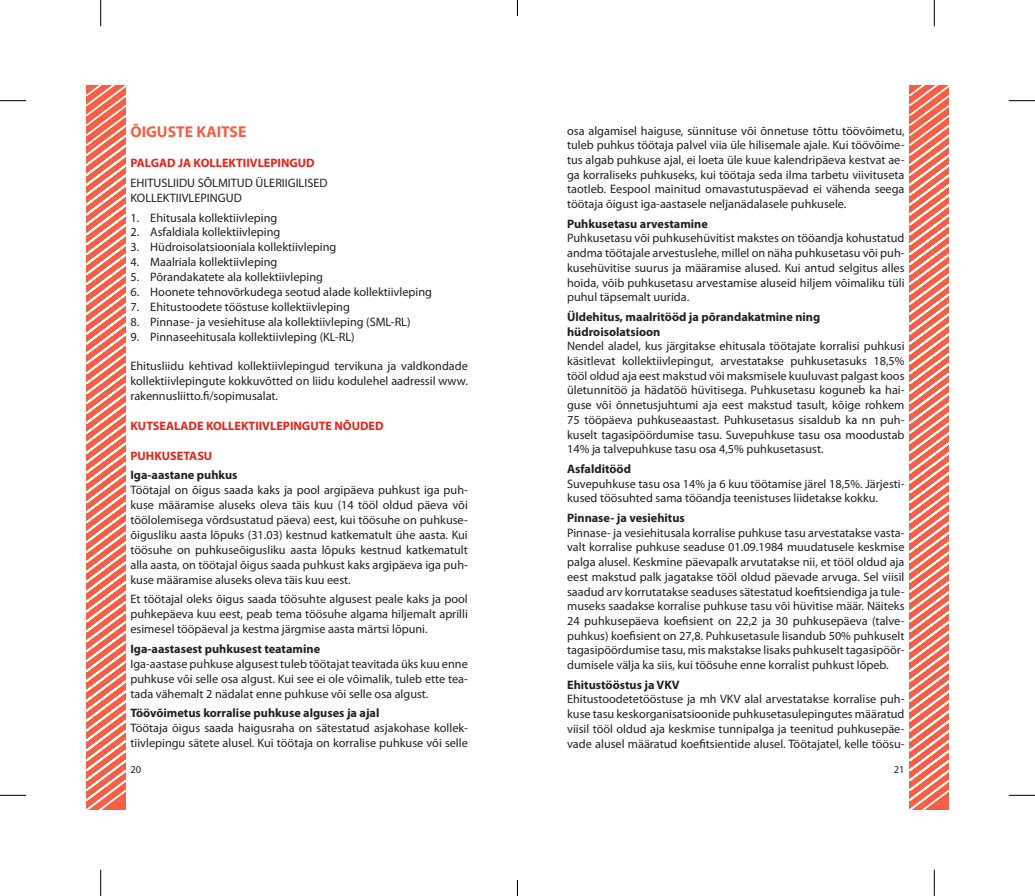
<style>
.page{position:relative;width:1035px;height:896px;background:#fff}
.page>*{position:absolute;margin:0;border:0;box-sizing:border-box;transform-origin:0 0}
.t1{font:700 15.75px "Myriad Pro";color:#f55f46}
.t2{font:12.25px/14.7px "Myriad Pro";color:#231f20;text-align:justify}
.t3{font:700 12.25px/14.7px "Myriad Pro";color:#231f20}
.t4{font:700 12.25px "Myriad Pro";color:#e72419}
.t5{font:10.5px "Myriad Pro";color:#231f20}
</style>
<div class="page">
<svg style="left:909px;top:86px;width:40px;height:724px"></svg>
<svg style="left:86px;top:86px;width:40px;height:724px"></svg>
<svg style="left:0;top:100px;width:26px;height:1px"></svg>
<svg style="left:1008px;top:100px;width:27px;height:1px"></svg>
<svg style="left:0;top:795px;width:26px;height:1px"></svg>
<svg style="left:1008px;top:795px;width:27px;height:1px"></svg>
<svg style="left:100px;top:0;width:1px;height:26px"></svg>
<svg style="left:100px;top:870px;width:1px;height:26px"></svg>
<svg style="left:934px;top:0;width:1px;height:26px"></svg>
<svg style="left:934px;top:870px;width:1px;height:26px"></svg>
<svg style="left:517px;top:0;width:1px;height:16px"></svg>
<svg style="left:517px;top:880px;width:1px;height:16px"></svg>
<p class="t1" style="left:130px;top:122px;width:118px">ÕIGUSTE KAITSE</p>
<p class="t4" style="left:130px;top:155px;width:186px">PALGAD JA KOLLEKTIIVLEPINGUD</p>
<p class="t2" style="left:130px;top:175px;width:199px">EHITUSLIIDU SÕLMITUD ÜLERIIGILISED<br>KOLLEKTIIVLEPINGUD</p>
<p class="t2" style="left:130px;top:210px;width:148px">1. Ehitusala kollektiivleping</p>
<p class="t2" style="left:130px;top:225px;width:151px">2. Asfaldiala kollektiivleping</p>
<p class="t2" style="left:130px;top:240px;width:207px">3. Hüdroisolatsiooniala kollektiivleping</p>
<p class="t2" style="left:130px;top:255px;width:149px">4. Maalriala kollektiivleping</p>
<p class="t2" style="left:130px;top:269px;width:194px">5. Põrandakatete ala kollektiivleping</p>
<p class="t2" style="left:130px;top:284px;width:303px">6. Hoonete tehnovõrkudega seotud alade kollektiivleping</p>
<p class="t2" style="left:130px;top:299px;width:221px">7. Ehitustoodete tööstuse kollektiivleping</p>
<p class="t2" style="left:130px;top:314px;width:281px">8. Pinnase- ja vesiehituse ala kollektiivleping (SML-RL)</p>
<p class="t2" style="left:130px;top:329px;width:226px">9. Pinnaseehitusala kollektiivleping (KL-RL)</p>
<p class="t2" style="left:130px;top:359px;width:339px">Ehitusliidu kehtivad kollektiivlepingud tervikuna ja valdkondade kollektiivlepingute kokkuvõtted on liidu kodulehel aadressil www. rakennusliitto.fi/sopimusalat.</p>
<p class="t4" style="left:130px;top:418px;width:255px">KUTSEALADE KOLLEKTIIVLEPINGUTE NÕUDED</p>
<p class="t4" style="left:130px;top:447px;width:83px">PUHKUSETASU</p>
<p class="t3" style="left:130px;top:467px;width:109px">Iga-aastane puhkus</p>
<p class="t2" style="left:130px;top:483px;width:339px">Töötajal on õigus saada kaks ja pool argipäeva puhkust iga puh&shy;kuse määramise aluseks oleva täis kuu (14 tööl oldud päeva või töölolemisega võrdsustatud päeva) eest, kui töösuhe on puhkuse&shy;õigusliku aasta lõpuks (31.03) kestnud katkematult ühe aasta. Kui töösuhe on puhkuseõigusliku aasta lõpuks kestnud katkematult alla aasta, on töötajal õigus saada puhkust kaks argipäeva iga puh&shy;kuse määramise aluseks oleva täis kuu eest.</p>
<p class="t2" style="left:130px;top:592px;width:339px">Et töötajal oleks õigus saada töösuhte algusest peale kaks ja pool puhkepäeva kuu eest, peab tema töösuhe algama hiljemalt aprilli esimesel tööpäeval ja kestma järgmise aasta märtsi lõpuni.</p>
<p class="t3" style="left:130px;top:641px;width:191px">Iga-aastasest puhkusest teatamine</p>
<p class="t2" style="left:130px;top:656px;width:339px">Iga-aastase puhkuse algusest tuleb töötajat teavitada üks kuu enne puhkuse või selle osa algust. Kui see ei ole võimalik, tuleb ette tea&shy;tada vähemalt 2 nädalat enne puhkuse või selle osa algust.</p>
<p class="t3" style="left:130px;top:705px;width:250px">Töövõimetus korralise puhkuse alguses ja ajal</p>
<p class="t2" style="left:130px;top:720px;width:339px">Töötaja õigus saada haigusraha on sätestatud asjakohase kollek&shy;tiivlepingu sätete alusel. Kui töötaja on korralise puhkuse või selle</p>
<p class="t2" style="left:567px;top:123px;width:339px">osa algamisel haiguse, sünnituse või õnnetuse tõttu töövõimetu, tuleb puhkus töötaja palvel viia üle hilisemale ajale. Kui töövõime&shy;tus algab puhkuse ajal, ei loeta üle kuue kalendripäeva kestvat ae&shy;ga korraliseks puhkuseks, kui töötaja seda ilma tarbetu viivituseta taotleb. Eespool mainitud omavastutuspäevad ei vähenda seega töötaja õigust iga-aastasele neljanädalasele puhkusele.</p>
<p class="t3" style="left:567px;top:216px;width:142px">Puhkusetasu arvestamine</p>
<p class="t2" style="left:567px;top:231px;width:339px">Puhkusetasu või puhkusehüvitist makstes on tööandja kohustatud andma töötajale arvestuslehe, millel on näha puhkusetasu või puh&shy;kusehüvitise suurus ja määramise alused. Kui antud selgitus alles hoida, võib puhkusetasu arvestamise aluseid hiljem võimaliku tüli puhul täpsemalt uurida.</p>
<p class="t3" style="left:567px;top:309px;width:255px">Üldehitus, maalritööd ja põrandakatmine ning hüdroisolatsioon</p>
<p class="t2" style="left:567px;top:339px;width:339px">Nendel aladel, kus järgitakse ehitusala töötajate korralisi puhkusi käsitlevat kollektiivlepingut, arvestatakse puhkusetasuks 18,5% tööl oldud aja eest makstud või maksmisele kuuluvast palgast koos ületunnitöö ja hädatöö hüvitisega. Puhkusetasu koguneb ka hai&shy;guse või õnnetusjuhtumi aja eest makstud tasult, kõige rohkem 75 tööpäeva puhkuseaastast. Puhkusetasus sisaldub ka nn puh&shy;kuselt tagasipöördumise tasu. Suvepuhkuse tasu osa moodustab 14% ja talvepuhkuse tasu osa 4,5% puhkusetasust.</p>
<p class="t3" style="left:567px;top:461px;width:65px">Asfalditööd</p>
<p class="t2" style="left:567px;top:476px;width:339px">Suvepuhkuse tasu osa 14% ja 6 kuu töötamise järel 18,5%. Järjesti&shy;kused töösuhted sama tööandja teenistuses liidetakse kokku.</p>
<p class="t3" style="left:567px;top:510px;width:119px">Pinnase- ja vesiehitus</p>
<p class="t2" style="left:567px;top:525px;width:339px">Pinnase- ja vesiehitusala korralise puhkuse tasu arvestatakse vasta&shy;valt korralise puhkuse seaduse 01.09.1984 muudatusele keskmise palga alusel. Keskmine päevapalk arvutatakse nii, et tööl oldud aja eest makstud palk jagatakse tööl oldud päevade arvuga. Sel viisil saadud arv korrutatakse seaduses sätestatud koefitsiendiga ja tule&shy;museks saadakse korralise puhkuse tasu või hüvitise määr. Näiteks 24 puhkusepäeva koefisient on 22,2 ja 30 puhkusepäeva (talve&shy;puhkus) koefisient on 27,8. Puhkusetasule lisandub 50% puhkuselt tagasipöördumise tasu, mis makstakse lisaks puhkuselt tagasipöör&shy;dumisele välja ka siis, kui töösuhe enne korralist puhkust lõpeb.</p>
<p class="t3" style="left:567px;top:677px;width:114px">Ehitustööstus ja VKV</p>
<p class="t2" style="left:567px;top:692px;width:339px">Ehitustoodetetööstuse ja mh VKV alal arvestatakse korralise puh&shy;kuse tasu keskorganisatsioonide puhkusetasulepingutes määratud viisil tööl oldud aja keskmise tunnipalga ja teenitud puhkusepäe&shy;vade alusel määratud koefitsientide alusel. Töötajatel, kelle töösu-</p>
<p class="t5" style="left:130px;top:763px;width:12px">20</p>
<p class="t5" style="left:894px;top:763px;width:12px">21</p>
</div>
